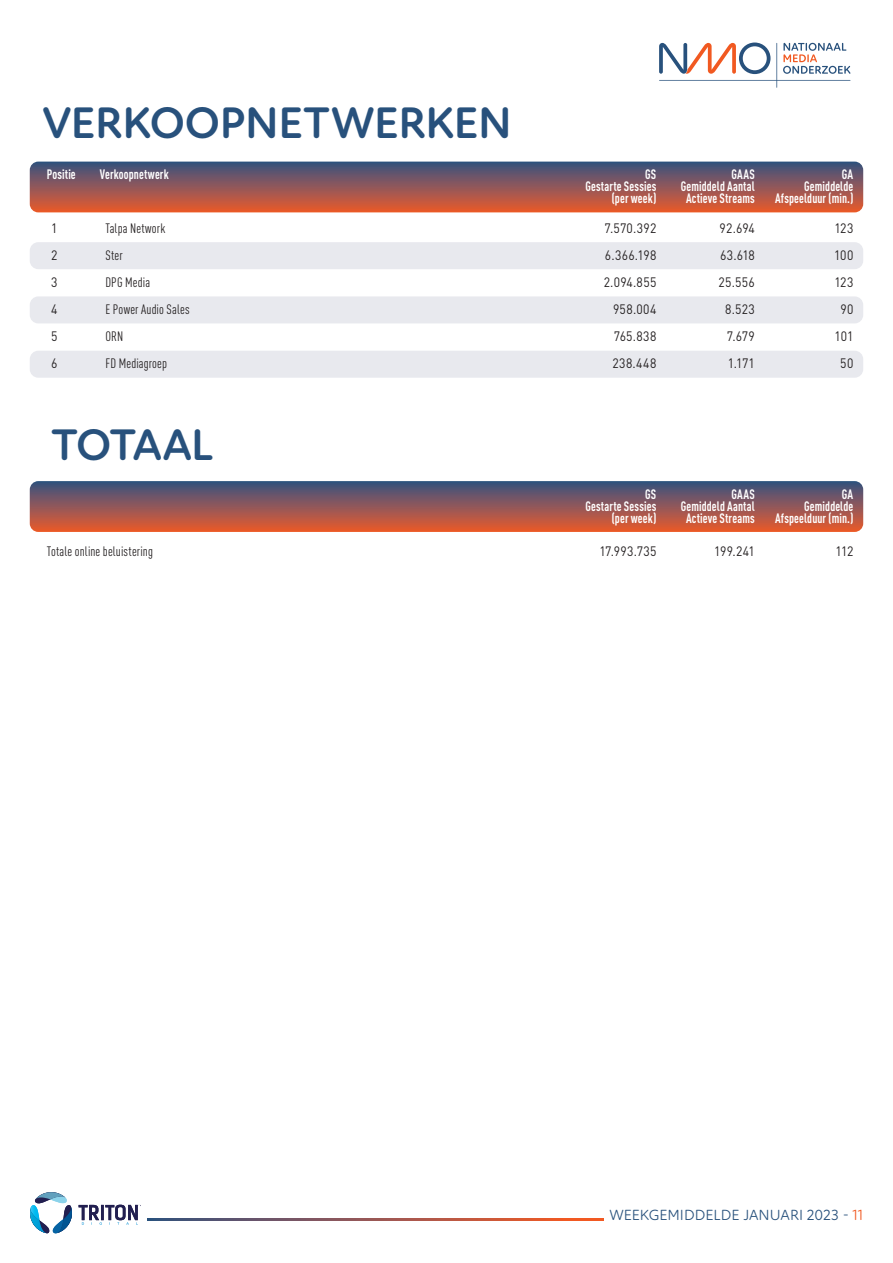
<style>
.page{position:relative;width:893px;height:1263px;background:#fff}
.page>*{position:absolute;margin:0;border:0;box-sizing:border-box;transform-origin:0 0}
.t1{font:700 45px "Atten Round New";letter-spacing:-.005em;color:#28517c}
.t2{font:15px "Atten Round New";color:#28517c}
.t3{font:700 condensed 13.5px "DIN Pro";letter-spacing:.01em;color:#fff;scale:.9 1}
.t4{font:13.5px "DIN Pro";letter-spacing:.025em;color:#231f20;scale:.9 1}
.t5{font:condensed 13.5px "DIN Pro";letter-spacing:.01em;color:#231f20}
.s1{color:#f15921}
</style>
<div class="page">
<div style="left:30px;top:242px;width:833px;height:27px;background:#e8e9ee;border-radius:9px"></div>
<div style="left:30px;top:351px;width:833px;height:27px;background:#e8e9ee;border-radius:9px"></div>
<div style="left:30px;top:296px;width:833px;height:27px;background:#e8e9ee;border-radius:9px"></div>
<svg style="left:30px;top:481px;width:833px;height:51px;background:#905757"></svg>
<svg style="left:30px;top:162px;width:833px;height:50px;background:#905656"></svg>
<svg style="left:659px;top:43px;width:191px;height:45px"></svg>
<svg style="left:30px;top:1192px;width:42px;height:41px"></svg>
<svg style="left:79px;top:1205px;width:62px;height:20px"></svg>
<svg style="left:148px;top:1219px;width:455px;height:1px"></svg>
<p class="t1" style="left:43px;top:96px;width:471px">VERKOOPNETWERKEN</p>
<p class="t3" style="left:47px;top:164px;width:34px">Positie</p>
<p class="t3" style="left:100px;top:164px;width:78px">Verkoopnetwerk</p>
<p class="t3" style="left:645px;top:164px;width:14px">GS</p>
<p class="t3" style="left:585px;top:176px;width:80px">Gestarte Sessies</p>
<p class="t3" style="left:612px;top:188px;width:51px">(per week)</p>
<p class="t3" style="left:731px;top:164px;width:27px">GAAS</p>
<p class="t3" style="left:681px;top:176px;width:84px">Gemiddeld Aantal</p>
<p class="t3" style="left:686px;top:188px;width:78px">Actieve Streams</p>
<p class="t3" style="left:842px;top:164px;width:14px">GA</p>
<p class="t3" style="left:804px;top:176px;width:56px">Gemiddelde</p>
<p class="t3" style="left:775px;top:188px;width:88px">Afspeelduur (min.)</p>
<p class="t4" style="left:51px;top:217px;width:9px">1</p>
<p class="t4" style="left:51px;top:244px;width:9px">2</p>
<p class="t4" style="left:51px;top:271px;width:9px">3</p>
<p class="t4" style="left:51px;top:299px;width:9px">4</p>
<p class="t4" style="left:51px;top:326px;width:9px">5</p>
<p class="t4" style="left:51px;top:353px;width:9px">6</p>
<p class="t5" style="left:105px;top:218px;width:61px">Talpa Network</p>
<p class="t5" style="left:105px;top:245px;width:19px">Ster</p>
<p class="t5" style="left:105px;top:272px;width:46px">DPG Media</p>
<p class="t5" style="left:105px;top:300px;width:86px">E Power Audio Sales</p>
<p class="t5" style="left:105px;top:327px;width:19px">ORN</p>
<p class="t5" style="left:105px;top:354px;width:63px">FD Mediagroep</p>
<p class="t4" style="left:604px;top:217px;width:59px">7.570.392</p>
<p class="t4" style="left:605px;top:244px;width:59px">6.366.198</p>
<p class="t4" style="left:604px;top:271px;width:60px">2.094.855</p>
<p class="t4" style="left:613px;top:299px;width:50px">958.004</p>
<p class="t4" style="left:614px;top:326px;width:49px">765.838</p>
<p class="t4" style="left:612px;top:353px;width:50px">238.448</p>
<p class="t4" style="left:719px;top:217px;width:41px">92.694</p>
<p class="t4" style="left:720px;top:244px;width:40px">63.618</p>
<p class="t4" style="left:719px;top:271px;width:42px">25.556</p>
<p class="t4" style="left:725px;top:299px;width:34px">8.523</p>
<p class="t4" style="left:727px;top:326px;width:33px">7.679</p>
<p class="t4" style="left:728px;top:353px;width:31px">1.171</p>
<p class="t4" style="left:834px;top:217px;width:23px">123</p>
<p class="t4" style="left:834px;top:244px;width:23px">100</p>
<p class="t4" style="left:834px;top:271px;width:23px">123</p>
<p class="t4" style="left:840px;top:299px;width:16px">90</p>
<p class="t4" style="left:835px;top:326px;width:22px">101</p>
<p class="t4" style="left:840px;top:353px;width:16px">50</p>
<p class="t1" style="left:51px;top:418px;width:164px">TOTAAL</p>
<p class="t3" style="left:645px;top:484px;width:14px">GS</p>
<p class="t3" style="left:585px;top:496px;width:80px">Gestarte Sessies</p>
<p class="t3" style="left:612px;top:508px;width:51px">(per week)</p>
<p class="t3" style="left:731px;top:484px;width:27px">GAAS</p>
<p class="t3" style="left:681px;top:496px;width:84px">Gemiddeld Aantal</p>
<p class="t3" style="left:686px;top:508px;width:78px">Actieve Streams</p>
<p class="t3" style="left:842px;top:484px;width:14px">GA</p>
<p class="t3" style="left:804px;top:496px;width:56px">Gemiddelde</p>
<p class="t3" style="left:775px;top:508px;width:88px">Afspeelduur (min.)</p>
<p class="t5" style="left:47px;top:542px;width:108px">Totale online beluistering</p>
<p class="t4" style="left:599px;top:541px;width:65px">17.993.735</p>
<p class="t4" style="left:714px;top:541px;width:46px">199.241</p>
<p class="t4" style="left:835px;top:541px;width:21px">112</p>
<p class="t2" style="left:609px;top:1206px;width:255px">WEEKGEMIDDELDE JANUARI 2023 - <span class="s1">11</span></p>
</div>
